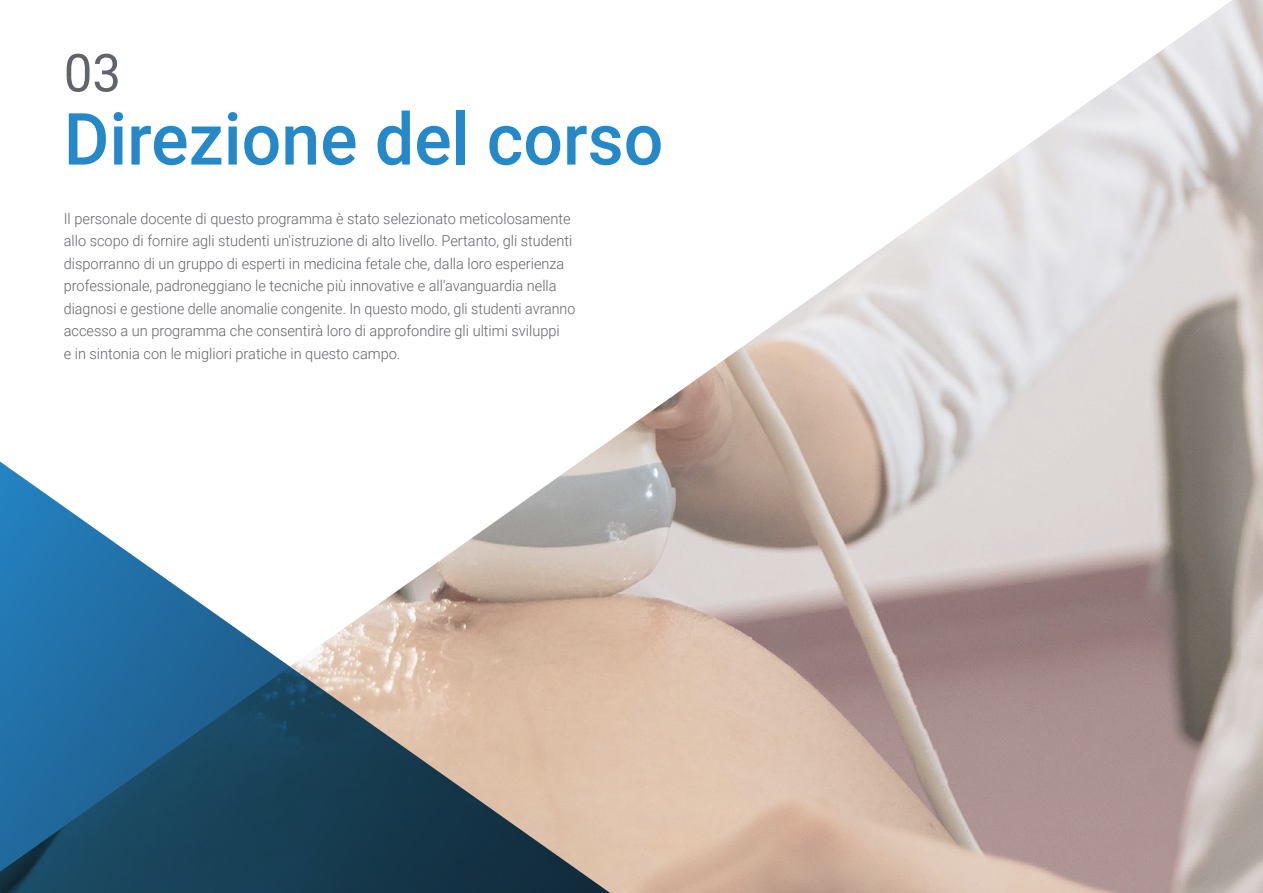
<style>
.page{position:relative;width:1263px;height:893px;background:#fff}
.page>*{position:absolute;margin:0;border:0;box-sizing:border-box;transform-origin:0 0}
.t1{font:500 72px "Roboto";color:#2488c9}
.t2{font:52.5px "Roboto";color:#61646a}
.t3{font:300 15px/22.5px "Roboto";color:#61646a}
</style>
<div class="page">
<img style="left:602px;top:0;width:661px;height:893px">
<svg style="left:0;top:446px;width:640px;height:447px"></svg>
<h2 class="t2" style="left:64px;top:36px;width:59px">03</h2>
<h1 class="t1" style="left:64px;top:89px;width:601px">Direzione del corso</h1>
<p class="t3" style="left:64px;top:207px;width:513px">Il personale docente di questo programma è stato selezionato meticolosamente allo scopo di fornire agli studenti un'istruzione di alto livello. Pertanto, gli studenti disporranno di un gruppo di esperti in medicina fetale che, dalla loro esperienza professionale, padroneggiano le tecniche più innovative e all'avanguardia nella diagnosi e gestione delle anomalie congenite. In questo modo, gli studenti avranno accesso a un programma che consentirà loro di approfondire gli ultimi sviluppi<br>e in sintonia con le migliori pratiche in questo campo.</p>
</div>
